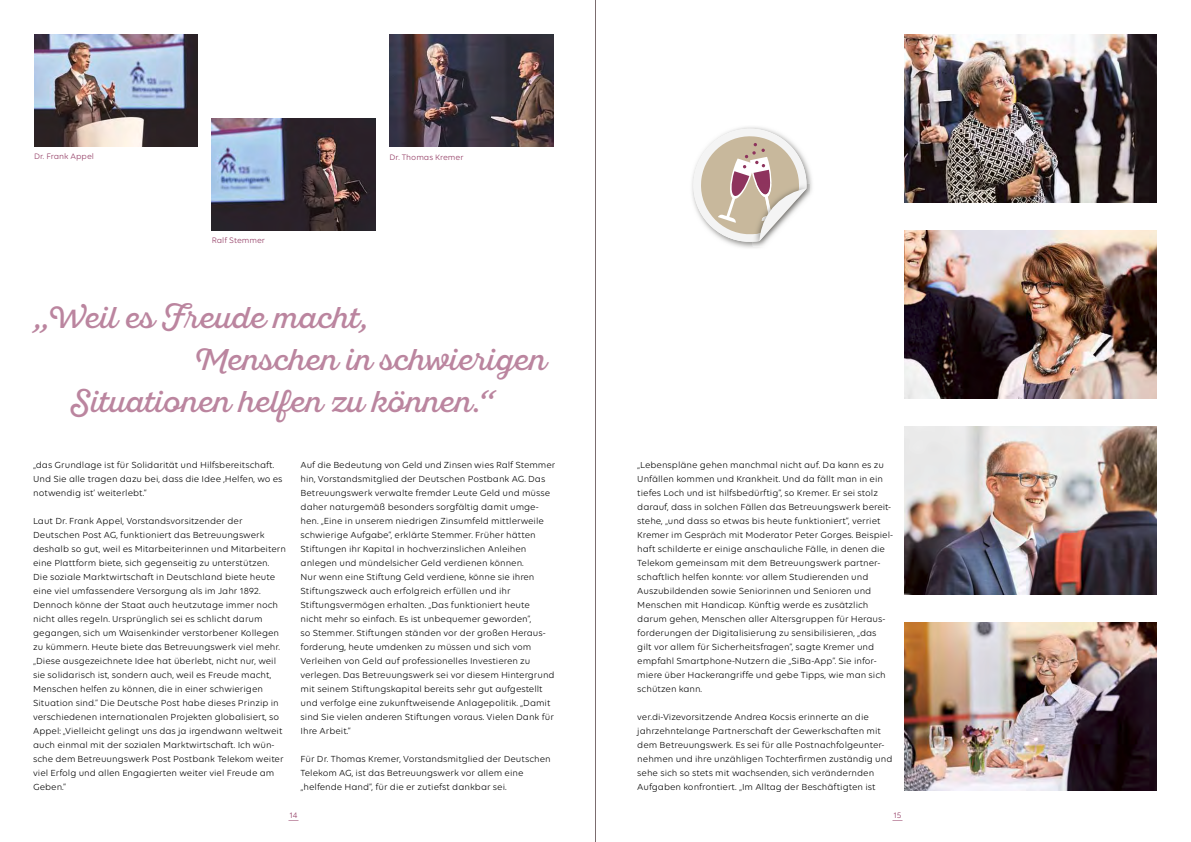
<style>
.page{position:relative;width:1191px;height:842px;background:#fff}
.page>*{position:absolute;margin:0;border:0;box-sizing:border-box;transform-origin:0 0}
.t1{font:30px "Sant Elia Script";color:#bb859f}
.t2{font:9.5px/14px "Volte Rounded";color:#000}
.t3{font:8.5px "Volte Rounded";color:#8e335d}
</style>
<div class="page">
<img style="left:904px;top:230px;width:253px;height:168px">
<img style="left:904px;top:34px;width:253px;height:168px">
<img style="left:389px;top:35px;width:164px;height:112px">
<img style="left:212px;top:118px;width:163px;height:112px">
<img style="left:34px;top:34px;width:163px;height:112px">
<img style="left:904px;top:426px;width:253px;height:168px">
<img style="left:904px;top:622px;width:253px;height:168px">
<img style="left:726px;top:166px;width:86px;height:82px">
<img style="left:753px;top:184px;width:57px;height:62px">
<svg style="left:692px;top:127px;width:116px;height:115px"></svg>
<hr style="left:595px;top:0;width:1px;height:842px;background:#7b6d6f">
<p class="t3" style="left:34px;top:152px;width:62px">Dr. Frank appel</p>
<p class="t3" style="left:212px;top:236px;width:55px">Ralf Stemmer</p>
<p class="t3" style="left:389px;top:152px;width:76px">Dr. thomas Kremer</p>
<h1 class="t1" style="left:35px;top:300px;width:335px">„Weil es Freude macht,</h1>
<h1 class="t1" style="left:194px;top:342px;width:353px">Menschen in schwierigen</h1>
<h1 class="t1" style="left:71px;top:384px;width:424px">Situationen helfen zu können.“</h1>
<p class="t2" style="left:300px;top:458px;width:256px">auf die Bedeutung von Geld und Zinsen wies Ralf Stemmer hin, Vorstandsmitglied der Deutschen Postbank aG. Das Betreuungswerk verwalte fremder leute Geld und müsse daher naturgemäß besonders sorgfältig damit umge&shy;hen. „Eine in unserem niedrigen Zinsumfeld mittlerweile schwierige aufgabe“, erklärte Stemmer. Früher hätten Stiftungen ihr Kapital in hochverzinslichen anleihen anlegen und mündelsicher Geld verdienen können.<br>nur wenn eine Stiftung Geld verdiene, könne sie ihren Stiftungszweck auch erfolgreich erfüllen und ihr Stiftungsvermögen erhalten. „Das funktioniert heute<br>nicht mehr so einfach. Es ist unbequemer geworden“,<br>so Stemmer. Stiftungen ständen vor der großen heraus&shy;forderung, heute umdenken zu müssen und sich vom Verleihen von Geld auf professionelles investieren zu verlegen. Das Betreuungswerk sei vor diesem hintergrund mit seinem Stiftungskapital bereits sehr gut aufgestellt und verfolge eine zukunftweisende anlagepolitik. „Damit sind Sie vielen anderen Stiftungen voraus. Vielen Dank für ihre arbeit.“</p>
<p class="t2" style="left:300px;top:752px;width:252px">Für Dr. thomas Kremer, Vorstandsmitglied der Deutschen telekom aG, ist das Betreuungswerk vor allem eine „helfende hand“, für die er zutiefst dankbar sei.</p>
<p class="t2" style="left:33px;top:458px;width:251px">„das Grundlage ist für Solidarität und hilfsbereitschaft.<br>Und Sie alle tragen dazu bei, dass die idee ,helfen, wo es notwendig ist‘ weiterlebt.“</p>
<p class="t2" style="left:33px;top:514px;width:254px">laut Dr. Frank appel, Vorstandsvorsitzender der Deutschen Post aG, funktioniert das Betreuungswerk deshalb so gut, weil es Mitarbeiterinnen und Mitarbeitern eine Plattform biete, sich gegenseitig zu unterstützen.<br>Die soziale Marktwirtschaft in Deutschland biete heute eine viel umfassendere Versorgung als im Jahr 1892.<br>Dennoch könne der Staat auch heutzutage immer noch nicht alles regeln. Ursprünglich sei es schlicht darum gegangen, sich um Waisenkinder verstorbener Kollegen zu kümmern. heute biete das Betreuungswerk viel mehr. „Diese ausgezeichnete idee hat überlebt, nicht nur, weil sie solidarisch ist, sondern auch, weil es Freude macht, Menschen helfen zu können, die in einer schwierigen Situation sind.“ Die Deutsche Post habe dieses Prinzip in verschiedenen internationalen Projekten globalisiert, so appel: „Vielleicht gelingt uns das ja irgendwann weltweit auch einmal mit der sozialen Marktwirtschaft. ich wün&shy;sche dem Betreuungswerk Post Postbank telekom weiter viel Erfolg und allen Engagierten weiter viel Freude am Geben.“</p>
<p class="t2" style="left:637px;top:458px;width:257px">„lebenspläne gehen manchmal nicht auf. Da kann es zu Unfällen kommen und Krankheit. Und da fällt man in ein tiefes loch und ist hilfsbedürftig“, so Kremer. Er sei stolz darauf, dass in solchen Fällen das Betreuungswerk bereit&shy;stehe, „und dass so etwas bis heute funktioniert“, verriet Kremer im Gespräch mit Moderator Peter Gorges. Beispiel&shy;haft schilderte er einige anschauliche Fälle, in denen die telekom gemeinsam mit dem Betreuungswerk partner&shy;schaftlich helfen konnte: vor allem Studierenden und auszubildenden sowie Seniorinnen und Senioren und Menschen mit handicap. Künftig werde es zusätzlich darum gehen, Menschen aller altersgruppen für heraus&shy;forderungen der Digitalisierung zu sensibilisieren, „das gilt vor allem für Sicherheitsfragen“, sagte Kremer und empfahl Smartphone-nutzern die „SiBa-app“. Sie infor&shy;miere über hackerangriffe und gebe tipps, wie man sich schützen kann.</p>
<p class="t2" style="left:637px;top:710px;width:257px">ver.di-Vizevorsitzende andrea Kocsis erinnerte an die jahrzehntelange Partnerschaft der Gewerkschaften mit dem Betreuungswerk. Es sei für alle Postnachfolgeunter&shy;nehmen und ihre unzähligen tochterfirmen zuständig und sehe sich so stets mit wachsenden, sich verändernden aufgaben konfrontiert. „im alltag der Beschäftigten ist</p>
<p class="t3" style="left:289px;top:811px;width:10px">14</p>
<p class="t3" style="left:893px;top:811px;width:10px">15</p>
</div>
